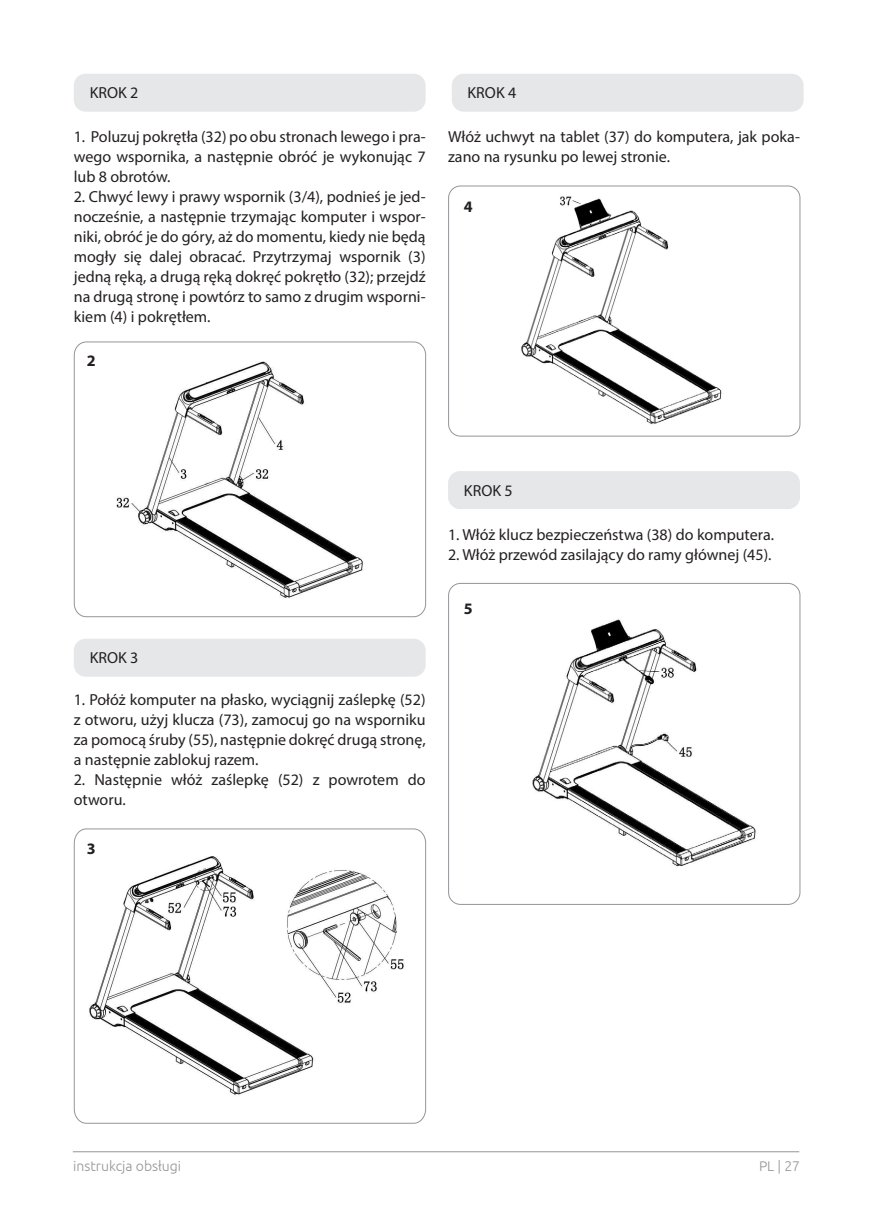
<style>
.page{position:relative;width:874px;height:1225px;background:#fff}
.page>*{position:absolute;margin:0;border:0;box-sizing:border-box;transform-origin:0 0}
.t1{font:16px/20px "Myriad Pro";color:#231f20;text-align:justify}
.t2{font:700 16px "Myriad Pro";color:#231f20}
.t3{font:300 14px "Ubuntu";color:#939598}
</style>
<div class="page">
<hr style="left:73px;top:1151px;width:725px;height:1px;background:#939598">
<div style="left:74px;top:341px;width:352px;height:276px;border:1px solid #939598;border-radius:13px"></div>
<div style="left:448px;top:185px;width:352px;height:251px;border:1px solid #939598;border-radius:12px"></div>
<div style="left:448px;top:583px;width:352px;height:322px;border:1px solid #939598;border-radius:12px"></div>
<div style="left:74px;top:74px;width:351px;height:38px;background:#e6e7e9;border-radius:12px"></div>
<div style="left:451px;top:74px;width:352px;height:38px;background:#e6e7e9;border-radius:12px"></div>
<div style="left:448px;top:471px;width:351px;height:38px;background:#e6e7e9;border-radius:12px"></div>
<div style="left:74px;top:639px;width:351px;height:37px;background:#e6e7e9;border-radius:12px"></div>
<img style="left:521px;top:196px;width:201px;height:229px">
<img style="left:532px;top:619px;width:224px;height:248px">
<img style="left:116px;top:361px;width:247px;height:237px">
<svg style="left:73px;top:828px;width:353px;height:296px"></svg>
<p class="t1" style="left:90px;top:83px;width:50px">KROK 2</p>
<p class="t1" style="left:467px;top:83px;width:50px">KROK 4</p>
<p class="t1" style="left:74px;top:127px;width:353px">1. Poluzuj pokrętła (32) po obu stronach lewego i pra&shy;wego wspornika, a następnie obróć je wykonując 7 lub 8 obrotów.</p>
<p class="t1" style="left:74px;top:187px;width:353px">2. Chwyć lewy i prawy wspornik (3/4), podnieś je jed&shy;nocześnie, a następnie trzymając komputer i wspor&shy;niki, obróć je do góry, aż do momentu, kiedy nie będą mogły się dalej obracać. Przytrzymaj wspornik (3) jedną ręką, a drugą ręką dokręć pokrętło (32); przejdź na drugą stronę i powtórz to samo z drugim wsporni&shy;kiem (4) i pokrętłem.</p>
<p class="t2" style="left:87px;top:351px;width:10px">2</p>
<p class="t1" style="left:448px;top:127px;width:353px">Włóż uchwyt na tablet (37) do komputera, jak poka&shy;zano na rysunku po lewej stronie.</p>
<p class="t2" style="left:463px;top:196px;width:10px">4</p>
<p class="t1" style="left:90px;top:647px;width:50px">KROK 3</p>
<p class="t1" style="left:74px;top:689px;width:353px">1. Połóż komputer na płasko, wyciągnij zaślepkę (52) z otworu, użyj klucza (73), zamocuj go na wsporniku za pomocą śruby (55), następnie dokręć drugą stronę, a następnie zablokuj razem.</p>
<p class="t1" style="left:74px;top:769px;width:353px">2. Następnie włóż zaślepkę (52) z powrotem do otworu.</p>
<p class="t2" style="left:87px;top:838px;width:10px">3</p>
<p class="t1" style="left:463px;top:480px;width:50px">KROK 5</p>
<p class="t1" style="left:448px;top:524px;width:327px">1. Włóż klucz bezpieczeństwa (38) do komputera.</p>
<p class="t1" style="left:448px;top:544px;width:325px">2. Włóż przewód zasilający do ramy głównej (45).</p>
<p class="t2" style="left:463px;top:598px;width:10px">5</p>
<p class="t3" style="left:73px;top:1157px;width:109px">instrukcja obsługi</p>
<p class="t3" style="left:758px;top:1157px;width:43px">PL | 27</p>
</div>
